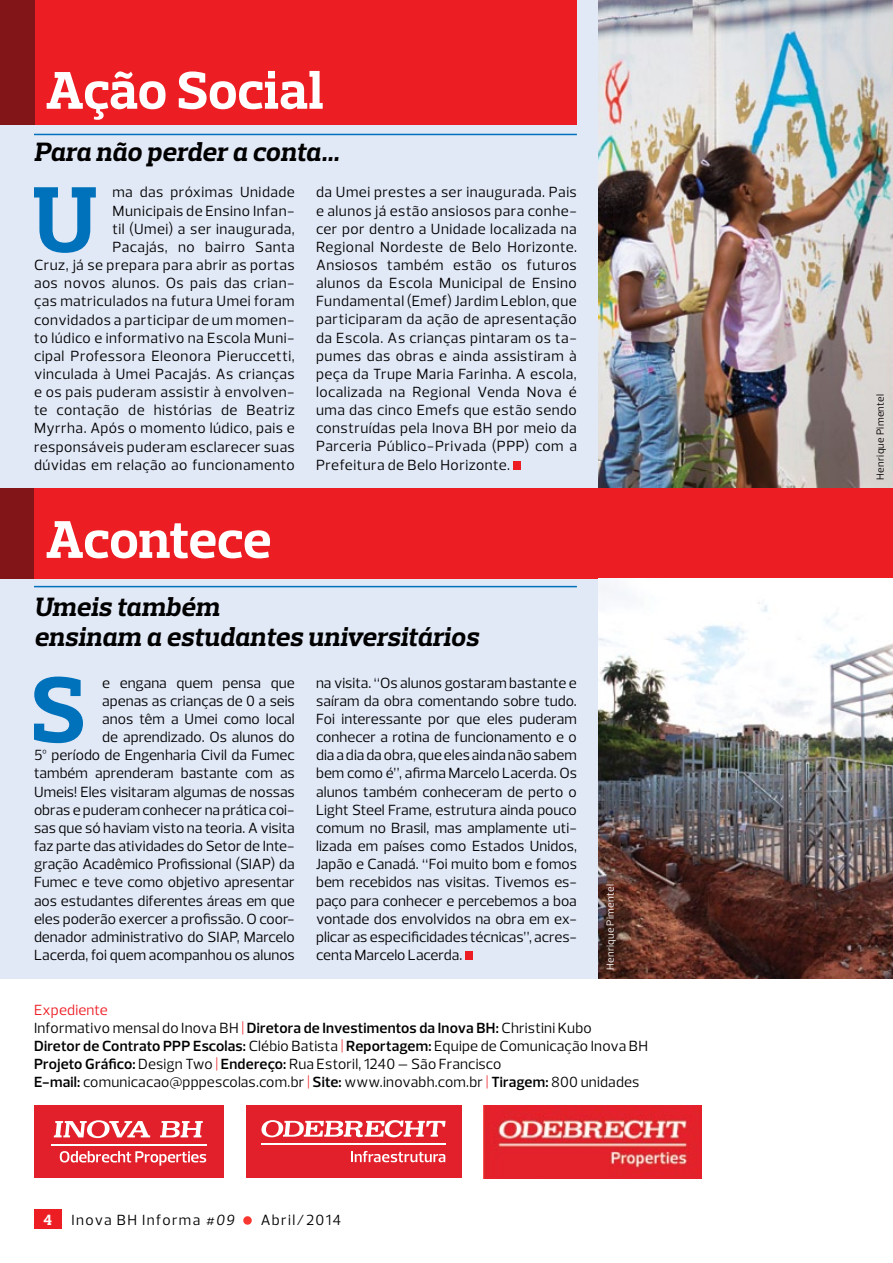
<style>
.page{position:relative;width:893px;height:1263px;background:#fff}
.page>*{position:absolute;margin:0;border:0;box-sizing:border-box;transform-origin:0 0}
.t1{font:95.1px "Odebrecht Slab";color:#0072bc}
.t2{font:54px "Odebrecht Slab";letter-spacing:-.005em;color:#fff}
.t3{font:italic 27px/30px "Odebrecht Slab";color:#000}
.t4{font:15px/18.1px "Odebrecht Sans";letter-spacing:.01em;color:#000;text-align:justify}
.t5{font:15px/18.1px "Odebrecht Sans";letter-spacing:.03em;color:#000;text-align:right}
.t6{font:15px "Odebrecht Sans";letter-spacing:.09em;color:#000}
.t7{font:15px "Odebrecht Slab";color:#fff}
.t8{font:10.5px "Odebrecht Sans";letter-spacing:.025em;color:#000}
.t9{font:10.5px "Odebrecht Sans";letter-spacing:.025em;color:#fff}
.s1{color:#ed1d24}
.s2{font-weight:700}
.s3{font-style:italic}
</style>
<div class="page">
<div style="left:34px;top:1209px;width:28px;height:20px;background:#ed1d24"></div>
<div style="left:243px;top:1216px;width:9px;height:9px;background:#f83830;border-radius:50%"></div>
<div style="left:0;top:0;width:893px;height:978px;background:#e1e8f6"></div>
<div style="left:23px;top:0;width:554px;height:125px;background:#ed1d24"></div>
<div style="left:0;top:0;width:34px;height:125px;background:#811518"></div>
<div style="left:513px;top:461px;width:8px;height:9px;background:#ed1d24"></div>
<hr style="left:34px;top:134px;width:543px;height:1px;background:#0072bc">
<hr style="left:34px;top:586px;width:543px;height:1px;background:#0072bc">
<div style="left:34px;top:1105px;width:189px;height:73px;background:#e2202b"></div>
<svg style="left:60px;top:1151px;width:146px;height:14px"></svg>
<hr style="left:51px;top:1144px;width:156px;height:2px;background:#fff">
<svg style="left:54px;top:1120px;width:96px;height:18px"></svg>
<svg style="left:160px;top:1121px;width:43px;height:16px"></svg>
<div style="left:246px;top:1105px;width:215px;height:73px;background:#e2202b"></div>
<svg style="left:261px;top:1120px;width:185px;height:17px"></svg>
<hr style="left:261px;top:1143px;width:185px;height:2px;background:#fff">
<svg style="left:351px;top:1151px;width:94px;height:11px"></svg>
<img style="left:484px;top:1105px;width:217px;height:74px">
<div style="left:465px;top:951px;width:8px;height:9px;background:#ed1d24"></div>
<div style="left:0;top:488px;width:34px;height:91px;background:#811518"></div>
<div style="left:34px;top:488px;width:859px;height:91px;background:#ed1d24"></div>
<img style="left:598px;top:0;width:295px;height:488px">
<img style="left:598px;top:579px;width:295px;height:399px">
<h2 class="t2" style="left:46px;top:57px;width:279px">Ação Social</h2>
<h3 class="t3" style="left:34px;top:137px;width:307px">Para não perder a conta...</h3>
<p class="t5" style="left:34px;top:183px;width:262px">ma das próximas Unidade<br>Municipais de Ensino Infan-<br>til (Umei) a ser inaugurada,<br>Pacajás, no bairro Santa<br>Cruz, já se prepara para abrir as portas aos novos alunos. Os pais das crian&shy;ças matriculados na futura Umei foram convidados a participar de um momen&shy;to lúdico e informativo na Escola Muni&shy;cipal Professora Eleonora Pieruccetti, vinculada à Umei Pacajás. As crianças e os pais puderam assistir à envolven&shy;te contação de histórias de Beatriz Myrrha. Após o momento lúdico, pais e responsáveis puderam esclarecer suas dúvidas em relação ao funcionamento</p>
<h1 class="t1" style="left:33px;top:162px;width:66px">U</h1>
<h2 class="t2" style="left:46px;top:507px;width:227px">Acontece</h2>
<p class="t4" style="left:316px;top:183px;width:262px">da Umei prestes a ser inaugurada. Pais e alunos já estão ansiosos para conhe&shy;cer por dentro a Unidade localizada na Regional Nordeste de Belo Horizonte.<br>Ansiosos também estão os futuros alunos da Escola Municipal de Ensino Fundamental (Emef) Jardim Leblon, que participaram da ação de apresentação da Escola. As crianças pintaram os ta&shy;pumes das obras e ainda assistiram à peça da Trupe Maria Farinha. A escola, localizada na Regional Venda Nova é uma das cinco Emefs que estão sendo construídas pela Inova BH por meio da Parceria Público-Privada (PPP) com a Prefeitura de Belo Horizonte.</p>
<h3 class="t3" style="left:34px;top:592px;width:446px">Umeis também<br>ensinam a estudantes universitários</h3>
<h1 class="t1" style="left:31px;top:652px;width:57px">S</h1>
<p class="t4" style="left:34px;top:674px;width:262px;text-align:right">e engana quem pensa que<br>apenas as crianças de 0 a seis<br>anos têm a Umei como local<br>de aprendizado. Os alunos do<br>5º período de Engenharia Civil da Fumec também aprenderam bastante com as Umeis! Eles visitaram algumas de nossas obras e puderam conhecer na prática coi&shy;sas que só haviam visto na teoria. A visita faz parte das atividades do Setor de Inte&shy;gração Acadêmico Profissional (SIAP) da Fumec e teve como objetivo apresentar aos estudantes diferentes áreas em que eles poderão exercer a profissão. O coor&shy;denador administrativo do SIAP, Marcelo Lacerda, foi quem acompanhou os alunos</p>
<p class="t4" style="left:316px;top:674px;width:262px">na visita. “Os alunos gostaram bastante e saíram da obra comentando sobre tudo.<br>Foi interessante por que eles puderam conhecer a rotina de funcionamento e o dia a dia da obra, que eles ainda não sabem bem como é”, afirma Marcelo Lacerda. Os alunos também conheceram de perto o Light Steel Frame, estrutura ainda pouco comum no Brasil, mas amplamente uti&shy;lizada em países como Estados Unidos, Japão e Canadá. “Foi muito bom e fomos bem recebidos nas visitas. Tivemos es&shy;paço para conhecer e percebemos a boa vontade dos envolvidos na obra em ex&shy;plicar as especificidades técnicas”, acres&shy;centa Marcelo Lacerda.</p>
<p class="t9" style="left:604px;top:970px;width:87px;rotate:-90deg">Henrique Pimentel</p>
<p class="t4" style="left:34px;top:1001px;width:615px;text-align:left"><span class="s1">Expediente<br></span>Informativo mensal do Inova BH <span class="s1">|</span> <span class="s2">Diretora de Investimentos da Inova BH:</span> Christini Kubo<br><span class="s2">Diretor de Contrato PPP Escolas:</span> Clébio Batista <span class="s1">|</span> <span class="s2">Reportagem:</span> Equipe de Comunicação Inova BH <span class="s2">Projeto Gráfico:</span> Design Two <span class="s1">|</span> <span class="s2">Endereço:</span> Rua Estoril, 1240 – São Francisco<br><span class="s2">E-mail:</span> comunicacao@pppescolas.com.br <span class="s1">|</span> <span class="s2">Site:</span> www.inovabh.com.br <span class="s1">|</span> <span class="s2">Tiragem:</span> 800 unidades</p>
<p class="t7" style="left:44px;top:1210px;width:10px">4</p>
<p class="t6" style="left:71px;top:1210px;width:164px">Inova BH Informa <span class="s3">#09</span></p>
<p class="t6" style="left:261px;top:1210px;width:82px">Abril/2014</p>
<p class="t8" style="left:874px;top:480px;width:87px;rotate:-90deg">Henrique Pimentel</p>
</div>
